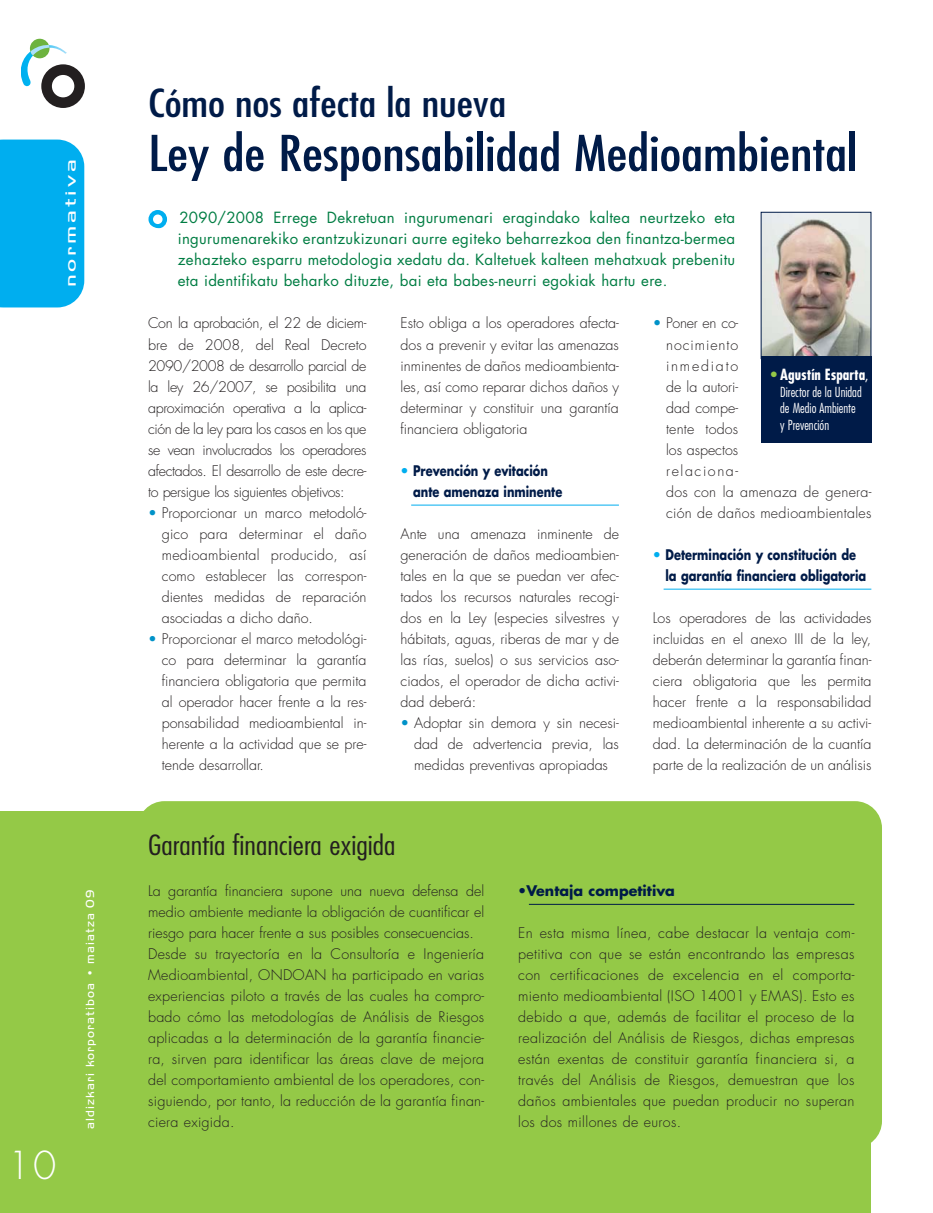
<style>
.page{position:relative;width:933px;height:1213px;background:#fff}
.page>*{position:absolute;margin:0;border:0;box-sizing:border-box;transform-origin:0 0}
.t1{font:condensed 48px "Futura Std";color:#001b48;scale:1.2 1}
.t2{font:condensed 37.5px "Futura Std";color:#001b48;scale:1.2 1}
.t3{font:300 37.5px "Futura Std";color:#fff}
.t4{font:300 condensed 27px "Futura Std";color:#231f20;scale:1.2 1}
.t5{font:15px/21px "Futura Std";letter-spacing:.02em;color:#007d43;text-align:justify}
.t6{font:700 condensed 15px "Futura Std";color:#fff}
.t7{font:300 15px "Handel Got D";letter-spacing:.125em;color:#fff;scale:1.5 1}
.t8{font:300 14.25px/21px "Futura Std";color:#231f20;text-align:justify}
.t9{font:300 14.25px/21px "Futura Std";letter-spacing:.02em;color:#231f20}
.t10{font:700 14.25px/21px "Futura Std";color:#001b48;scale:.8 1}
.t11{font:700 14.25px "Futura Std";color:#001b48}
.t12{font:300 condensed 13.5px/16.2px "Futura Std";color:#fff}
.t13{font:300 12px "Handel Got D";letter-spacing:.09em;color:#fff}
.s1{color:#0092c8}
.s2{font-weight:800;color:#00aeef}
.s3{font-weight:300;color:#94c947}
.s4{font-weight:300}
.s5{font-weight:800}
</style>
<div class="page">
<hr style="left:663px;top:589px;width:208px;height:1px;background:#00aeef">
<div style="left:137px;top:801px;width:745px;height:346px;background:#94c947;border-radius:27px"></div>
<div style="left:0;top:811px;width:871px;height:401px;background:#94c947"></div>
<hr style="left:529px;top:904px;width:325px;height:1px;background:#001b48">
<div style="left:30px;top:39px;width:19px;height:19px;background:#6db33f;border-radius:50%"></div>
<svg style="left:21px;top:42px;width:64px;height:66px"></svg>
<div style="left:0;top:139px;width:84px;height:168px;background:#00aeef"></div>
<svg style="left:148px;top:210px;width:19px;height:18px"></svg>
<img style="left:762px;top:214px;width:107px;height:143px">
<div style="left:760px;top:357px;width:111px;height:86px;background:#001b48"></div>
<hr style="left:411px;top:505px;width:208px;height:1px;background:#00aeef">
<p class="t7" style="left:62px;top:287px;width:87px;rotate:-90deg">normativa</p>
<h2 class="t3" style="left:8px;top:1148px;width:50px">10</h2>
<p class="t13" style="left:83px;top:1128px;width:240px;rotate:-90deg">aldizkari korporatiboa • maiatza 09</p>
<h2 class="t2" style="left:148px;top:86px;width:300px">Cómo nos afecta la nueva</h2>
<h1 class="t1" style="left:148px;top:131px;width:592px">Ley de Responsabilidad Medioambiental</h1>
<p class="t5" style="left:178px;top:209px;width:559px">2090/2008 Errege Dekretuan ingurumenari eragindako kaltea neurtzeko eta ingurumenarekiko erantzukizunari aurre egiteko beharrezkoa den finantza-bermea zehazteko esparru metodologia xedatu da. Kaltetuek kalteen mehatxuak prebenitu eta identifikatu beharko dituzte, bai eta babes-neurri egokiak hartu ere.</p>
<p class="t8" style="left:148px;top:314px;width:220px">Con la aprobación, el 22 de diciem&shy;bre de 2008, del Real Decreto 2090/2008 de desarrollo parcial de la ley 26/2007, se posibilita una apro ximación operativa a la aplica&shy;ción de la ley para los casos en los que se vean involucrados los operadores afectados. El desarrollo de este decre&shy;to persigue los siguientes objetivos:</p>
<p class="t8" style="left:162px;top:503px;width:206px;text-indent:-14px"><span class="s1">•</span> Proporcionar un marco metodoló&shy;gico para determinar el daño medioambiental producido, así como establecer las correspon&shy;dientes medidas de reparación asociadas a dicho daño.</p>
<p class="t8" style="left:162px;top:629px;width:206px;text-indent:-14px"><span class="s1">•</span> Proporcionar el marco metodológi&shy;co para determinar la garantía financiera obligatoria que permita al operador hacer frente a la res&shy;ponsabilidad medioambiental in - herente a la actividad que se pre&shy;tende desarrollar.</p>
<p class="t8" style="left:400px;top:314px;width:220px">Esto obliga a los operadores afecta&shy;dos a prevenir y evitar las amenazas inminentes de daños medioambienta&shy;les, así como reparar dichos daños y determinar y constituir una garantía financiera obligatoria</p>
<p class="t10" style="left:413px;top:461px;width:188px;text-indent:-13px"><span class="s2">•</span> Prevención y evitación ante amenaza inminente</p>
<p class="t8" style="left:400px;top:524px;width:220px">Ante una amenaza inminente de generación de daños medioambien&shy;tales en la que se puedan ver afec&shy;tados los recursos naturales recogi&shy;dos en la Ley (especies silvestres y hábitats, aguas, riberas de mar y de las rías, suelos) o sus servicios aso&shy;ciados, el operador de dicha activi&shy;dad deberá:</p>
<p class="t8" style="left:414px;top:713px;width:206px;text-indent:-14px"><span class="s1">•</span> Adoptar sin demora y sin necesi&shy;dad de advertencia previa, las medidas preventivas apropiadas</p>
<h3 class="t4" style="left:148px;top:833px;width:208px">Garantía financiera exigida</h3>
<p class="t9" style="left:666px;top:314px;width:207px;text-indent:-13px"><span class="s1">•</span> Poner en co -<br>nocimiento<br>inmediato<br>de la autori-<br>dad compe-<br>tente todos<br>los aspectos<br>relaciona-<br>dos con la amenaza de genera&shy;ción de daños medioambientales</p>
<p class="t10" style="left:665px;top:545px;width:252px;text-indent:-13px"><span class="s2">•</span> Determinación y constitución de la garantía financiera obligatoria</p>
<p class="t8" style="left:653px;top:608px;width:220px">Los operadores de las actividades incluidas en el anexo III de la ley, deberán determinar la garantía finan&shy;ciera obligatoria que les permita hacer frente a la responsabilidad medioambiental inherente a su activi&shy;dad. La determinación de la cuantía parte de la realización de un análisis</p>
<p class="t6" style="left:770px;top:366px;width:99px"><span class="s3">•</span> Agustín Esparta<span class="s4">,</span></p>
<p class="t12" style="left:780px;top:385px;width:83px">Director de la Unidad de Medio Ambiente y Prevención</p>
<p class="t9" style="left:148px;top:881px;width:337px">La garantía financiera supone una nueva defensa del medio ambiente mediante la obligación de cuantificar el riesgo para hacer frente a sus posibles consecuencias.<br>Desde su trayectoría en la Consultoría e Ingeniería Medioambiental, ONDOAN ha participado en varias experiencias piloto a través de las cuales ha compro&shy;bado cómo las metodologías de Análisis de Riesgos aplicadas a la determinación de la garantía financie&shy;ra, sirven para identificar las áreas clave de mejora del comportamiento ambiental de los operadores, con&shy;siguiendo, por tanto, la reducción de la garantía finan&shy;ciera exigida.</p>
<p class="t11" style="left:518px;top:883px;width:158px"><span class="s5">•</span>Ventaja competitiva</p>
<p class="t8" style="left:518px;top:923px;width:337px">En esta misma línea, cabe destacar la ventaja com&shy;petitiva con que se están encontrando las empresas con certificaciones de excelencia en el comporta&shy;miento medioambiental (ISO 14001 y EMAS). Esto es debido a que, además de facilitar el proceso de la realización del Análisis de Riesgos, dichas empresas están exentas de constituir garantía financiera si, a través del Análisis de Riesgos, demuestran que los daños ambientales que puedan producir no superan los dos millones de euros.</p>
</div>
